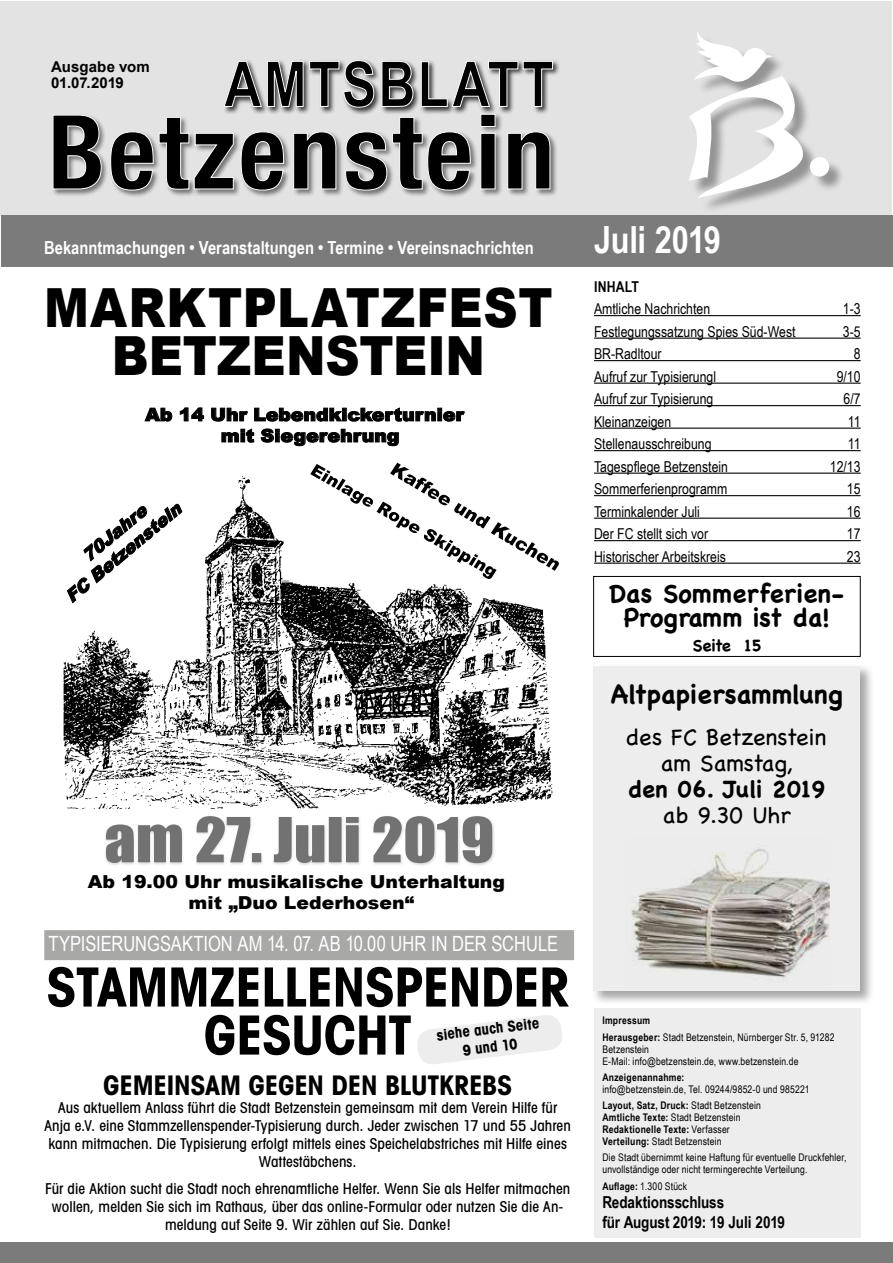
<style>
.page{position:relative;width:893px;height:1263px;background:#fff}
.page>*{position:absolute;margin:0;border:0;box-sizing:border-box;transform-origin:0 0}
.t1{font:700 condensed 54px/48px "Avant Garde";letter-spacing:-.015em;color:#000;text-align:center}
.t2{font:900 54px/48px "Arial";letter-spacing:.005em;color:#000;text-align:center;scale:.88 1}
.t3{font:700 37.5px "Arial Narrow";letter-spacing:-.01em;color:#fff}
.t4{font:700 condensed 27px "Avant Garde";letter-spacing:-.01em;color:#000}
.t5{font:700 26.25px "Chalkboard";color:#000}
.t6{font:700 25.5px/24px "Chalkboard";color:#000;text-align:center}
.t7{font:23.55px/26.2px "Chalkboard";color:#000;text-align:center}
.t8{font:700 23.55px "Chalkboard";color:#000}
.t9{font:21px "Arial Narrow";color:#fff;scale:.96 1}
.t10{font:700 18px "Arial Narrow";color:#fff}
.t11{font:900 17.85px/21px "Arial";color:#000;scale:1.06 1}
.t12{font:700 16.5px/19.5px "Arial Narrow";letter-spacing:-.005em;color:#000}
.t13{font:700 16.5px "Chalkboard";color:#000}
.t14{font:500 condensed 15px/18px "Avant Garde";letter-spacing:.005em;color:#000;text-align:center}
.t15{font:15px "Arial Narrow";color:#000}
.t16{font:700 15px/16.5px "Arial";color:#000}
.t17{font:700 condensed 15px/18px "Avant Garde";color:#000;text-align:center}
.t18{font:700 15px "Arial Narrow";letter-spacing:.01em;color:#000}
.t19{font:10.5px/16.2px "Arial Narrow";letter-spacing:.015em;color:#000}
.t20{font:700 10.5px/12px "Arial Narrow";letter-spacing:.02em;color:#000}
.s1{font-weight:700}
.s2{font-weight:400}
</style>
<div class="page">
<div style="left:1px;top:1px;width:891px;height:214px;background:#e3e3e3"></div>
<div style="left:2px;top:215px;width:891px;height:51px;background:#7c7b7b"></div>
<div style="left:0;top:1242px;width:893px;height:20px;background:#7c7b7b"></div>
<div style="left:223px;top:59px;width:338px;height:56px;background:#000;opacity:.75"></div>
<div style="left:51px;top:112px;width:507px;height:86px;background:#000;opacity:.5"></div>
<svg style="left:52px;top:60px;width:501px;height:131px"></svg>
<div style="left:691px;top:34px;width:154px;height:179px;background:#000;opacity:.35"></div>
<svg style="left:689px;top:32px;width:117px;height:166px"></svg>
<div style="left:810px;top:157px;width:19px;height:20px;background:#fff;border-radius:50%"></div>
<hr style="left:594px;top:315px;width:267px;height:1px;background:#000">
<hr style="left:594px;top:338px;width:267px;height:1px;background:#000">
<hr style="left:594px;top:360px;width:267px;height:1px;background:#000">
<hr style="left:594px;top:383px;width:267px;height:1px;background:#000">
<hr style="left:594px;top:405px;width:267px;height:1px;background:#000">
<hr style="left:594px;top:428px;width:267px;height:1px;background:#000">
<hr style="left:594px;top:450px;width:267px;height:1px;background:#000">
<hr style="left:594px;top:473px;width:267px;height:1px;background:#000">
<hr style="left:594px;top:495px;width:267px;height:1px;background:#000">
<hr style="left:594px;top:518px;width:267px;height:1px;background:#000">
<hr style="left:594px;top:540px;width:267px;height:1px;background:#000">
<hr style="left:594px;top:563px;width:267px;height:1px;background:#000">
<div style="left:594px;top:1008px;width:267px;height:229px;background:#ededed"></div>
<div style="left:591px;top:664px;width:283px;height:341px;background:#000;opacity:.35"></div>
<div style="left:594px;top:666px;width:266px;height:325px;background:#ededed"></div>
<svg style="left:63px;top:407px;width:490px;height:458px"></svg>
<svg style="left:145px;top:408px;width:27px;height:14px"></svg>
<svg style="left:180px;top:407px;width:24px;height:14px"></svg>
<svg style="left:211px;top:408px;width:37px;height:14px"></svg>
<svg style="left:254px;top:407px;width:211px;height:15px"></svg>
<svg style="left:221px;top:428px;width:33px;height:15px"></svg>
<svg style="left:261px;top:428px;width:138px;height:18px"></svg>
<svg style="left:310px;top:463px;width:249px;height:116px"></svg>
<div style="left:44px;top:930px;width:530px;height:30px;background:#a8a8a7"></div>
<img style="left:631px;top:848px;width:198px;height:132px">
<svg style="left:417px;top:1015px;width:145px;height:49px"></svg>
<div style="left:593px;top:576px;width:268px;height:81px;border:1px solid #000"></div>
<p class="t16" style="left:51px;top:59px;width:100px">Ausgabe vom<br>01.07.2019</p>
<p class="t10" style="left:44px;top:234px;width:491px">Bekanntmachungen • Veranstaltungen • Termine • Vereinsnachrichten</p>
<h1 class="t2" style="left:44px;top:282px;width:579px">MARKTPLATZFEST<br>BETZENSTEIN</h1>
<p class="t11" style="left:221px;top:403px;width:231px;text-indent:-75px">Ab 14 Uhr Lebendkickerturnier mit Siegerehrung</p>
<p class="t11" style="left:88px;top:871px;width:395px;text-align:center">Ab 19.00 Uhr musikalische Unterhaltung mit „Duo Lederhosen“</p>
<h3 class="t9" style="left:49px;top:928px;width:532px">TYPISIERUNGSAKTION AM 14. 07. AB 10.00 UHR IN DER SCHULE</h3>
<h1 class="t1" style="left:46px;top:962px;width:524px">STAMMZELLENSPENDER<br>GESUCHT</h1>
<h3 class="t4" style="left:103px;top:1068px;width:410px">GEMEINSAM GEGEN DEN BLUTKREBS</h3>
<p class="t14" style="left:45px;top:1098px;width:528px">Aus aktuellem Anlass führt die Stadt Betzenstein gemeinsam mit dem Verein Hilfe für Anja e.V. eine Stammzellenspender-Typisierung durch. Jeder zwischen 17 und 55 Jahren kann mitmachen. Die Typisierung erfolgt mittels eines Speichelabstriches mit Hilfe eines Wattestäbchens.</p>
<p class="t14" style="left:45px;top:1179px;width:527px">Für die Aktion sucht die Stadt noch ehrenamtliche Helfer. Wenn Sie als Helfer mitmachen wollen, melden Sie sich im Rathaus, über das online-Formular oder nutzen Sie die An&shy;meldung auf Seite 9. Wir zählen auf Sie. Danke!</p>
<p class="t17" style="left:436px;top:1026px;width:105px;rotate:-7deg">siehe auch Seite<br>9 und 10</p>
<h2 class="t3" style="left:594px;top:211px;width:128px">Juli 2019</h2>
<p class="t18" style="left:594px;top:275px;width:46px">INHALT</p>
<p class="t15" style="left:594px;top:298px;width:118px">Amtliche Nachrichten</p>
<p class="t15" style="left:843px;top:298px;width:19px">1-3</p>
<p class="t15" style="left:594px;top:320px;width:203px">Festlegungssatzung Spies Süd-West</p>
<p class="t15" style="left:843px;top:320px;width:19px">3-5</p>
<p class="t15" style="left:594px;top:343px;width:69px">BR-Radltour</p>
<p class="t15" style="left:854px;top:343px;width:8px">8</p>
<p class="t15" style="left:594px;top:365px;width:124px">Aufruf zur Typisierungl</p>
<p class="t15" style="left:837px;top:365px;width:25px">9/10</p>
<p class="t15" style="left:594px;top:388px;width:121px">Aufruf zur Typisierung</p>
<p class="t15" style="left:843px;top:388px;width:19px">6/7</p>
<p class="t15" style="left:594px;top:410px;width:79px">Kleinanzeigen</p>
<p class="t15" style="left:848px;top:410px;width:14px">11</p>
<p class="t15" style="left:594px;top:433px;width:119px">Stellenausschreibung</p>
<p class="t15" style="left:848px;top:433px;width:14px">11</p>
<p class="t15" style="left:594px;top:455px;width:136px">Tagespflege Betzenstein</p>
<p class="t15" style="left:830px;top:455px;width:32px">12/13</p>
<p class="t15" style="left:594px;top:478px;width:135px">Sommerferienprogramm</p>
<p class="t15" style="left:847px;top:478px;width:15px">15</p>
<p class="t15" style="left:594px;top:500px;width:107px">Terminkalender Juli</p>
<p class="t15" style="left:847px;top:500px;width:15px">16</p>
<p class="t15" style="left:594px;top:523px;width:116px">Der FC stellt sich vor</p>
<p class="t15" style="left:847px;top:523px;width:15px">17</p>
<p class="t15" style="left:594px;top:545px;width:133px">Historischer Arbeitskreis</p>
<p class="t15" style="left:847px;top:545px;width:15px">23</p>
<h3 class="t6" style="left:609px;top:581px;width:236px">Das Sommerferien-<br>Programm ist da!</h3>
<p class="t13" style="left:692px;top:636px;width:71px">Seite 15</p>
<h3 class="t5" style="left:611px;top:679px;width:233px">Altpapiersammlung</h3>
<h3 class="t7" style="left:627px;top:723px;width:201px">des FC Betzenstein am Samstag,</h3>
<h3 class="t8" style="left:628px;top:775px;width:199px">den 06. Juli 2019</h3>
<h3 class="t7" style="left:663px;top:802px;width:129px">ab 9.30 Uhr</h3>
<p class="t19" style="left:602px;top:1012px;width:234px"><span class="s1">Impressum<br>Herausgeber:</span> Stadt Betzenstein, Nürnberger Str. 5, 91282</p>
<p class="t19" style="left:602px;top:1042px;width:198px;line-height:12px">Betzenstein<br>E-Mail: info@betzenstein.de, www.betzenstein.de</p>
<p class="t20" style="left:602px;top:1070px;width:84px">Anzeigenannahme:</p>
<p class="t19" style="left:602px;top:1080px;width:209px">info@betzenstein.de, Tel. 09244/9852-0 und 985221<br><span class="s1">Layout, Satz, Druck:</span> Stadt Betzenstein</p>
<p class="t20" style="left:602px;top:1111px;width:140px">Amtliche Texte: <span class="s2">Stadt Betzenstein<br></span>Redaktionelle Texte: <span class="s2">Verfasser<br></span>Verteilung: <span class="s2">Stadt Betzenstein</span></p>
<p class="t19" style="left:602px;top:1151px;width:246px;line-height:12px">Die Stadt übernimmt keine Haftung für eventuelle Druckfehler, unvollständige oder nicht termingerechte Verteilung.</p>
<p class="t19" style="left:602px;top:1177px;width:86px"><span class="s1">Auflage:</span> 1.300 Stück</p>
<p class="t12" style="left:602px;top:1192px;width:184px">Redaktionsschluss<br>für August 2019: 19 Juli 2019</p>
</div>
